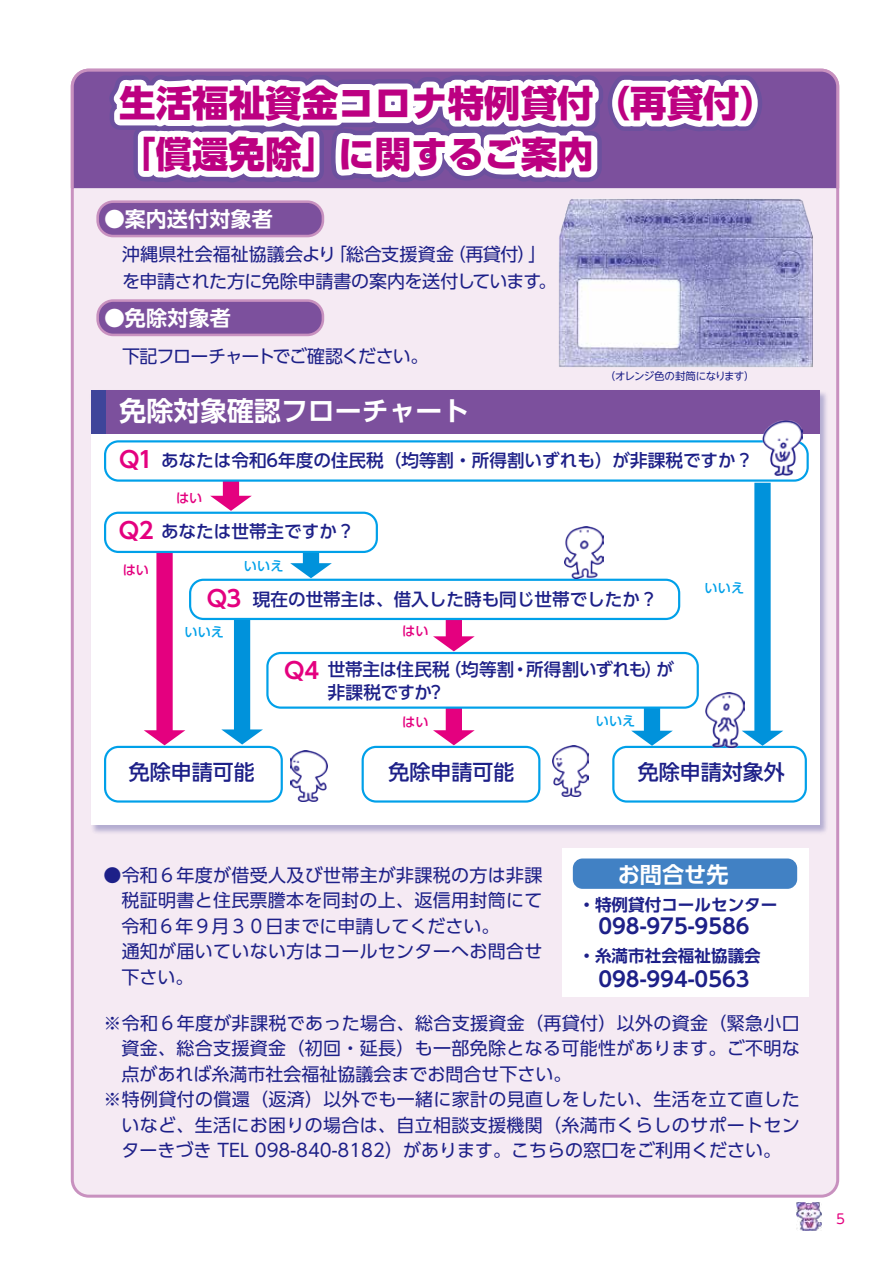
<style>
.page{position:relative;width:893px;height:1263px;background:#fff}
.page>*{position:absolute;margin:0;border:0;box-sizing:border-box;transform-origin:0 0}
.t1{font:800 36.45px/51px "UD Shin Go Pr 6";color:#bc0081}
.t2{font:700 26.85px "UD Shin Go Pr 6 De";color:#fff}
.t3{font:700 22.5px "UD Shin Go Pr 6 De";color:#e4007f}
.t4{font:700 22.2px "UD Shin Go Pr 6 De";color:#fff}
.t5{font:500 21px "UD Shin Go Pr 6";color:#1d2088}
.t6{font:700 21px "UD Shin Go Pr 6 De";letter-spacing:.01em;color:#fff}
.t7{font:700 20.85px "UD Shin Go Pr 6 De";color:#1d2088}
.t8{font:18px "UD Shin Go Pr 6";letter-spacing:.015em;color:#1d2088}
.t9{font:18px/27px "UD Shin Go Pr 6";letter-spacing:-.01em;color:#1d2088}
.t10{font:18px "UD Shin Go Pr 6";letter-spacing:-.06em;color:#1d2088}
.t11{font:500 17.55px/23.4px "UD Shin Go Pr 6";color:#1d2088}
.t12{font:700 16.65px "UD Shin Go Pr 6 De";color:#1d2088}
.t13{font:13.5px "UD Shin M Go Pr 6 N";color:#e4007f}
.t14{font:500 13.2px "UD Shin Go Pr 6";color:#00a0e9}
.t15{font:500 13.2px "UD Shin Go Pr 6";color:#e4007f}
.t16{font:10.5px "UD Shin M Go Pr 6 N";letter-spacing:-.06em;color:#1d2088}
.s1{font-family:"UD Shin Go Pr 6 De";font-weight:700;font-size:22.5px;color:#e4007f}
</style>
<div class="page">
<div style="left:72px;top:70px;width:766px;height:1126px;background:#f5eaf3;border-radius:17px"></div>
<img style="left:92px;top:390px;width:735px;height:443px">
<div style="left:91px;top:390px;width:728px;height:435px;background:#fff"></div>
<div style="left:91px;top:390px;width:728px;height:43px;background:#7c509d"></div>
<svg style="left:745px;top:483px;width:38px;height:263px"></svg>
<svg style="left:631px;top:709px;width:42px;height:37px"></svg>
<svg style="left:433px;top:709px;width:42px;height:36px"></svg>
<svg style="left:433px;top:620px;width:42px;height:31px"></svg>
<svg style="left:290px;top:553px;width:42px;height:25px"></svg>
<svg style="left:210px;top:482px;width:42px;height:29px"></svg>
<svg style="left:221px;top:620px;width:42px;height:124px"></svg>
<svg style="left:144px;top:553px;width:41px;height:192px"></svg>
<div style="left:104px;top:440px;width:705px;height:42px;border:2px solid #00a0e9;border-radius:13px"></div>
<div style="left:104px;top:512px;width:274px;height:41px;border:2px solid #00a0e9;border-radius:13px"></div>
<div style="left:189px;top:579px;width:491px;height:41px;border:2px solid #00a0e9;border-radius:13px"></div>
<div style="left:266px;top:652px;width:433px;height:57px;border:2px solid #00a0e9;border-radius:13px"></div>
<div style="left:104px;top:746px;width:179px;height:57px;border:2px solid #00a0e9;border-radius:13px"></div>
<div style="left:612px;top:746px;width:195px;height:57px;border:2px solid #00a0e9;border-radius:13px"></div>
<div style="left:362px;top:746px;width:178px;height:57px;border:2px solid #00a0e9;border-radius:13px"></div>
<div style="left:91px;top:390px;width:15px;height:43px;background:#3f459a"></div>
<img style="left:706px;top:692px;width:39px;height:55px">
<img style="left:763px;top:421px;width:39px;height:54px">
<img style="left:552px;top:745px;width:37px;height:51px">
<img style="left:290px;top:750px;width:37px;height:51px">
<img style="left:564px;top:526px;width:39px;height:52px">
<svg style="left:822px;top:68px;width:18px;height:123px;background:#956aab"></svg>
<img style="left:558px;top:188px;width:265px;height:179px">
<svg style="left:70px;top:68px;width:752px;height:190px"></svg>
<div style="left:98px;top:301px;width:225px;height:34px;background:#7c509d;border-radius:16px"></div>
<div style="left:96px;top:299px;width:228px;height:37px;border:3px solid #c891bf;border-radius:16px"></div>
<div style="left:98px;top:202px;width:225px;height:34px;background:#7c509d;border-radius:16px"></div>
<div style="left:96px;top:200px;width:228px;height:37px;border:3px solid #c891bf;border-radius:16px"></div>
<div style="left:562px;top:848px;width:246px;height:149px;background:#fff"></div>
<div style="left:573px;top:858px;width:224px;height:31px;background:#4181c4;border-radius:10px"></div>
<img style="left:797px;top:1202px;width:25px;height:28px">
<h1 class="t1" style="left:119px;top:77px;width:658px">生活福祉資金コロナ特例貸付（再貸付）「償還免除」に関するご案内</h1>
<p class="t6" style="left:104px;top:202px;width:170px">●案内送付対象者</p>
<p class="t9" style="left:122px;top:240px;width:436px">沖縄県社会福祉協議会より「総合支援資金（再貸付）」を申請された方に免除申請書の案内を送付しています。</p>
<p class="t6" style="left:104px;top:301px;width:128px">●免除対象者</p>
<p class="t10" style="left:122px;top:341px;width:308px">下記フローチャートでご確認ください。</p>
<h2 class="t2" style="left:120px;top:389px;width:351px">免除対象確認フローチャート</h2>
<p class="t16" style="left:605px;top:368px;width:151px">（オレンジ色の封筒になります）</p>
<p class="t3" style="left:119px;top:441px;width:35px">Q1</p>
<p class="t11" style="left:161px;top:448px;width:594px">あなたは令和6年度の住民税（均等割・所得割いずれも）が非課税ですか？</p>
<p class="t15" style="left:176px;top:487px;width:28px">はい</p>
<p class="t3" style="left:119px;top:512px;width:36px">Q2</p>
<p class="t11" style="left:161px;top:519px;width:195px">あなたは世帯主ですか？</p>
<p class="t15" style="left:123px;top:559px;width:28px">はい</p>
<p class="t14" style="left:244px;top:556px;width:41px">いいえ</p>
<p class="t11" style="left:207px;top:587px;width:452px"><span class="s1">Q3</span> 現在の世帯主は、借入した時も同じ世帯でしたか？</p>
<p class="t14" style="left:185px;top:622px;width:41px">いいえ</p>
<p class="t15" style="left:402px;top:620px;width:28px">はい</p>
<p class="t14" style="left:705px;top:577px;width:41px">いいえ</p>
<p class="t3" style="left:284px;top:652px;width:37px">Q4</p>
<p class="t11" style="left:328px;top:657px;width:348px">世帯主は住民税（均等割・所得割いずれも）が非課税ですか?</p>
<p class="t15" style="left:402px;top:712px;width:28px">はい</p>
<p class="t14" style="left:596px;top:710px;width:41px">いいえ</p>
<p class="t5" style="left:129px;top:755px;width:127px">免除申請可能</p>
<p class="t5" style="left:389px;top:755px;width:127px">免除申請可能</p>
<p class="t5" style="left:638px;top:755px;width:148px">免除申請対象外</p>
<p class="t4" style="left:618px;top:857px;width:112px">お問合せ先</p>
<p class="t8" style="left:103px;top:860px;width:441px">●令和６年度が借受人及び世帯主が非課税の方は非課</p>
<p class="t8" style="left:121px;top:886px;width:423px">税証明書と住民票謄本を同封の上、返信用封筒にて</p>
<p class="t8" style="left:121px;top:911px;width:380px">令和６年９月３０日までに申請してください。</p>
<p class="t8" style="left:103px;top:937px;width:441px">　通知が届いていない方はコールセンターへお問合せ</p>
<p class="t8" style="left:121px;top:962px;width:74px">下さい。</p>
<p class="t8" style="left:103px;top:1008px;width:698px">※令和６年度が非課税であった場合、総合支援資金（再貸付）以外の資金（緊急小口</p>
<p class="t8" style="left:121px;top:1034px;width:680px">資金、総合支援資金（初回・延長）も一部免除となる可能性があります。ご不明な</p>
<p class="t8" style="left:121px;top:1059px;width:452px">点があれば糸満市社会福祉協議会までお問合せ下さい。</p>
<p class="t8" style="left:103px;top:1085px;width:698px">※特例貸付の償還（返済）以外でも一緒に家計の見直しをしたい、生活を立て直した</p>
<p class="t8" style="left:121px;top:1110px;width:680px">いなど、生活にお困りの場合は、自立相談支援機関（糸満市くらしのサポートセン</p>
<p class="t8" style="left:121px;top:1136px;width:661px">ターきづき TEL 098-840-8182）があります。こちらの窓口をご利用ください。</p>
<p class="t12" style="left:578px;top:891px;width:200px">・特例貸付コールセンター</p>
<p class="t7" style="left:598px;top:909px;width:152px">098-975-9586</p>
<p class="t12" style="left:578px;top:942px;width:184px">・糸満市社会福祉協議会</p>
<p class="t7" style="left:598px;top:962px;width:152px">098-994-0563</p>
<p class="t13" style="left:836px;top:1208px;width:10px">5</p>
</div>
